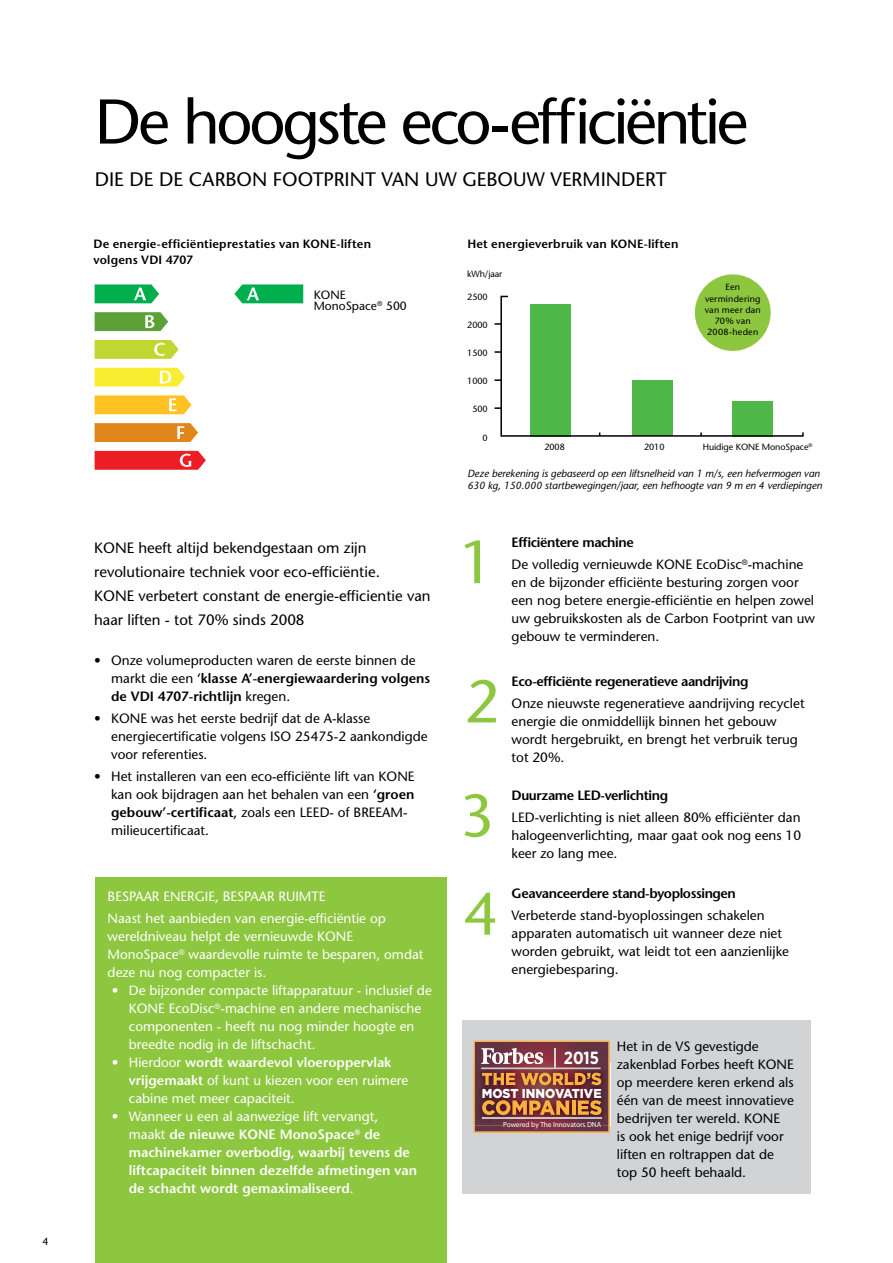
<style>
.page{position:relative;width:893px;height:1263px;background:#fff}
.page>*{position:absolute;margin:0;border:0;box-sizing:border-box;transform-origin:0 0}
.t1{font:63px "Stone Sans";letter-spacing:-.05em;color:#000}
.t2{font:60px "Stone Sans";color:#8dc63f}
.t3{font:19.5px "Stone Sans";color:#000}
.t4{font:700 17.55px "Gotham Narrow";color:#fff;scale:.95 1}
.t5{font:15px/24px "Stone Sans";color:#000}
.t6{font:13.5px/18px "Stone Sans";color:#000}
.t7{font:13.5px/18px "Stone Sans";color:#fff}
.t8{font:600 13.5px/18px "Stone Sans";color:#fff}
.t9{font:600 13.5px "Stone Sans";letter-spacing:-.03em;color:#000}
.t10{font:900 12.9px "Gotham";color:#fff;scale:.95 1}
.t11{font:600 12px/16.2px "Stone Sans";letter-spacing:.015em;color:#000}
.t12{font:12px/10.8px "Stone Sans";color:#000}
.t13{font:10.5px "Stone Sans";color:#000}
.t14{font:italic 10.35px/12.5px "Stone Sans";letter-spacing:-.005em;color:#000}
.t15{font:9px "Stone Sans";letter-spacing:-.01em;color:#000}
.t16{font:9px/11.2px "Stone Sans";letter-spacing:.02em;color:#000;text-align:center}
.t17{font:7.35px "Myriad Web Pro";letter-spacing:-.005em;color:#fdfdfd;scale:.95 1}
.s1{font-weight:600}
.s2{font-weight:400}
.s3{color:#fff}
.s4{color:#f9f9fa}
.s5{color:#fafafb}
.s6{color:#fcfcfc}
.s7{color:#f8f8f9}
</style>
<div class="page">
<svg style="left:234px;top:284px;width:69px;height:19px"></svg>
<svg style="left:95px;top:284px;width:64px;height:19px"></svg>
<svg style="left:95px;top:312px;width:73px;height:19px"></svg>
<svg style="left:95px;top:340px;width:84px;height:19px;background:#c4da43"></svg>
<svg style="left:95px;top:368px;width:90px;height:19px;background:#f9ee48"></svg>
<svg style="left:95px;top:395px;width:97px;height:19px;background:#ffc736"></svg>
<svg style="left:95px;top:423px;width:103px;height:19px;background:#e28e2a"></svg>
<svg style="left:95px;top:451px;width:111px;height:19px;background:#ee2e35"></svg>
<div style="left:95px;top:877px;width:351px;height:386px;background:#8dc63f"></div>
<div style="left:695px;top:274px;width:76px;height:77px;background:#8dc63f;border-radius:50%"></div>
<svg style="left:495px;top:295px;width:309px;height:142px"></svg>
<div style="left:462px;top:1020px;width:348px;height:174px;background:#d1d3d4"></div>
<svg style="left:474px;top:1040px;width:136px;height:93px;background:#905549"></svg>
<p class="t13" style="left:43px;top:1235px;width:8px">4</p>
<h1 class="t1" style="left:95px;top:83px;width:655px">De hoogste eco-efficiëntie</h1>
<h3 class="t3" style="left:95px;top:167px;width:573px">DIE DE DE CARBON FOOTPRINT VAN UW GEBOUW VERMINDERT</h3>
<p class="t11" style="left:94px;top:235px;width:279px">De energie-efficiëntieprestaties van KONE-liften volgens VDI 4707</p>
<p class="t12" style="left:314px;top:289px;width:95px">KONE<br>MonoSpace<sup>®</sup> 500</p>
<p class="t5" style="left:94px;top:535px;width:338px">KONE heeft altijd bekendgestaan om zijn revolutionaire techniek voor eco-efficiëntie.<br>KONE verbetert constant de energie-efficientie van haar liften - tot 70% sinds 2008</p>
<p class="t6" style="left:111px;top:651px;width:321px;text-indent:-17px">• Onze volumeproducten waren de eerste binnen de markt die een ‘<span class="s1">klasse A’-energiewaardering volgens de VDI 4707-richtlijn</span> kregen.</p>
<p class="t6" style="left:111px;top:709px;width:318px;text-indent:-17px">• KONE was het eerste bedrijf dat de A-klasse energiecertificatie volgens ISO 25475-2 aankondigde voor referenties.</p>
<p class="t6" style="left:111px;top:768px;width:305px;text-indent:-17px">• Het installeren van een eco-efficiënte lift van KONE kan ook bijdragen aan het behalen van een <span class="s1">‘groen gebouw’-certificaat</span>, zoals een LEED- of BREEAM&shy;milieucertificaat.</p>
<p class="t7" style="left:108px;top:885px;width:280px;line-height:22.2px">BESPAAR ENERGIE, BESPAAR RUIMTE<br>Naast het aanbieden van energie-efficiëntie op</p>
<p class="t7" style="left:108px;top:927px;width:317px">wereldniveau helpt de vernieuwde KONE<br>MonoSpace<sup>®</sup> waardevolle ruimte te besparen, omdat deze nu nog compacter is.</p>
<p class="t7" style="left:129px;top:981px;width:304px;text-indent:-17px">• De bijzonder compacte liftapparatuur - inclusief de KONE EcoDisc<sup>®</sup>-machine en andere mechanische componenten - heeft nu nog minder hoogte en breedte nodig in de liftschacht.</p>
<p class="t7" style="left:129px;top:1053px;width:281px;text-indent:-17px">• Hierdoor <span class="s1">wordt waardevol vloeroppervlak vrijgemaakt</span> of kunt u kiezen voor een ruimere cabine met meer capaciteit.</p>
<p class="t8" style="left:129px;top:1107px;width:290px;text-indent:-17px"><span class="s2">• Wanneer u een al aanwezige lift vervangt, maakt</span> de nieuwe KONE MonoSpace<sup>®</sup> de machinekamer overbodig, waarbij tevens de liftcapaciteit binnen dezelfde afmetingen van de schacht wordt gemaximaliseerd<span class="s2">.</span></p>
<p class="t11" style="left:467px;top:235px;width:213px">Het energieverbruik van KONE-liften</p>
<p class="t15" style="left:467px;top:268px;width:37px">kWh/jaar</p>
<p class="t15" style="left:467px;top:291px;width:22px">2500</p>
<p class="t15" style="left:467px;top:319px;width:22px">2000</p>
<p class="t15" style="left:467px;top:347px;width:22px">1500</p>
<p class="t15" style="left:467px;top:376px;width:22px">1000</p>
<p class="t15" style="left:472px;top:404px;width:17px">500</p>
<p class="t15" style="left:482px;top:432px;width:7px">0</p>
<p class="t16" style="left:705px;top:281px;width:58px">Een vermindering van meer dan<br>70% van<br>2008-heden</p>
<p class="t15" style="left:544px;top:442px;width:22px">2008</p>
<p class="t15" style="left:644px;top:442px;width:22px">2010</p>
<p class="t15" style="left:703px;top:442px;width:111px">Huidige KONE MonoSpace<sup>®</sup></p>
<p class="t14" style="left:467px;top:467px;width:356px">Deze berekening is gebaseerd op een liftsnelheid van 1 m/s, een hefvermogen van<br>630 kg, 150.000 startbewegingen/jaar, een hefhoogte van 9 m en 4 verdiepingen</p>
<h2 class="t2" style="left:459px;top:525px;width:36px">1</h2>
<p class="t6" style="left:512px;top:531px;width:293px;line-height:22.2px"><span class="s1">Efficiëntere machine<br></span>De volledig vernieuwde KONE EcoDisc<sup>®</sup>-machine</p>
<p class="t6" style="left:512px;top:574px;width:305px">en de bijzonder efficiënte besturing zorgen voor een nog betere energie-efficiëntie en helpen zowel uw gebruikskosten als de Carbon Footprint van uw gebouw te verminderen.</p>
<h2 class="t2" style="left:465px;top:665px;width:36px">2</h2>
<p class="t9" style="left:512px;top:672px;width:238px">Eco-efficiënte regeneratieve aandrijving</p>
<p class="t6" style="left:512px;top:694px;width:295px">Onze nieuwste regeneratieve aandrijving recyclet energie die onmiddellijk binnen het gebouw wordt hergebruikt, en brengt het verbruik terug tot 20%.</p>
<h2 class="t2" style="left:459px;top:779px;width:36px">3</h2>
<p class="t9" style="left:512px;top:786px;width:158px">Duurzame LED-verlichting</p>
<p class="t6" style="left:512px;top:808px;width:291px;text-align:justify">LED-verlichting is niet alleen 80% efficiënter dan halogeenverlichting, maar gaat ook nog eens 10 keer zo lang mee.</p>
<h2 class="t2" style="left:464px;top:877px;width:36px">4</h2>
<p class="t9" style="left:512px;top:885px;width:226px">Geavanceerdere stand-byoplossingen</p>
<p class="t6" style="left:512px;top:906px;width:279px">Verbeterde stand-byoplossingen schakelen apparaten automatisch uit wanneer deze niet worden gebruikt, wat leidt tot een aanzienlijke energiebesparing.</p>
<p class="t4" style="left:564px;top:1046px;width:38px">2015</p>
<p class="t10" style="left:482px;top:1084px;width:128px">MOST INNOVATIVE</p>
<p class="t17" style="left:503px;top:1120px;width:105px"><span class="s3">Po</span>were<span class="s4">d b</span>y T<span class="s5">h</span>e <span class="s5">I</span>nnova<span class="s6">t</span>or<span class="s6">s</span> <span class="s7">D</span><span class="s5">N</span><span class="s4">A</span></p>
<p class="t6" style="left:617px;top:1037px;width:179px">Het in de VS gevestigde zakenblad Forbes heeft KONE op meerdere keren erkend als één van de meest innovatieve bedrijven ter wereld. KONE<br>is ook het enige bedrijf voor liften en roltrappen dat de top 50 heeft behaald.</p>
</div>
